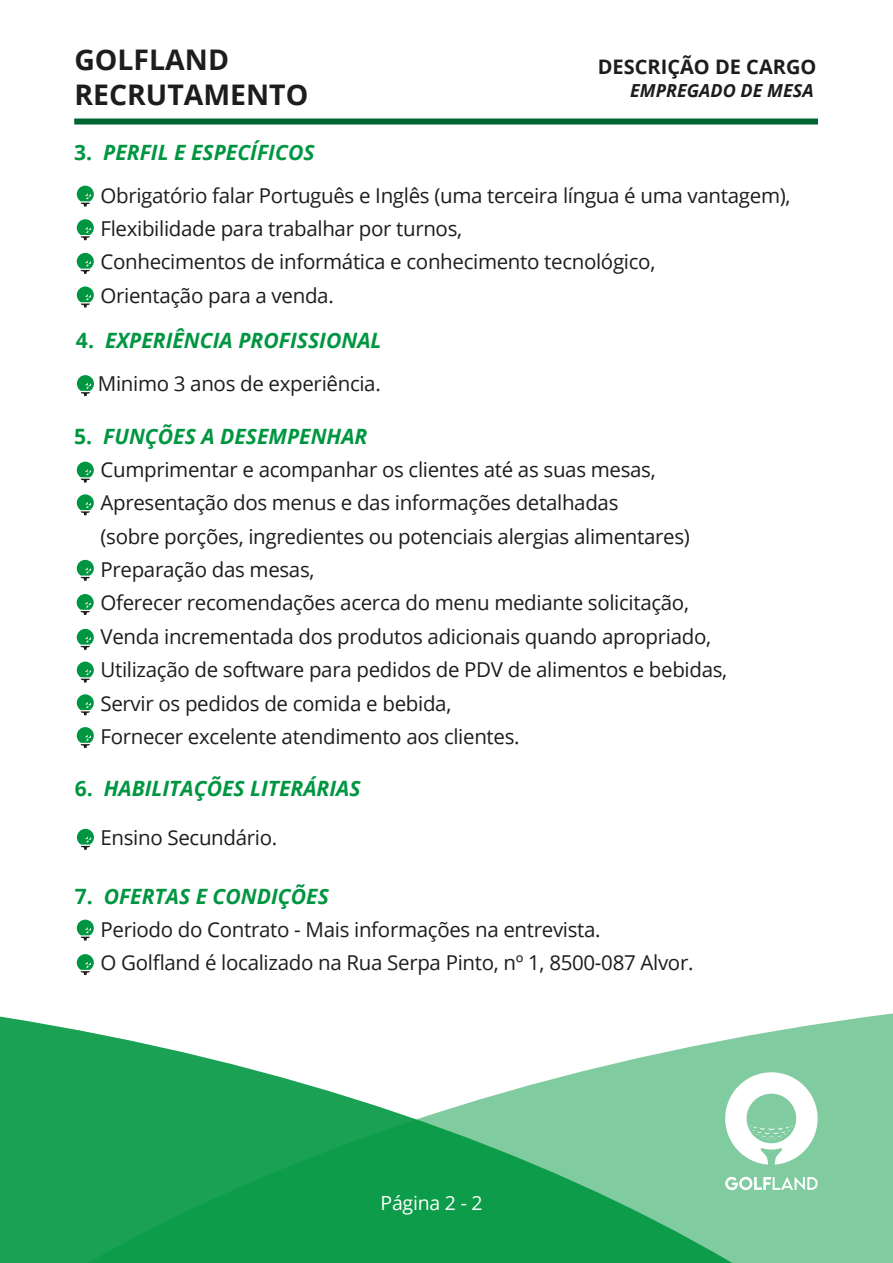
<style>
.page{position:relative;width:893px;height:1263px;background:#fff}
.page>*{position:absolute;margin:0;border:0;box-sizing:border-box;transform-origin:0 0}
.t1{font:700 28.35px "Open Sans";color:#1d1d1b}
.t2{font:italic 700 21.15px "Open Sans";color:#009641}
.t3{font:20.55px/33.5px "Open Sans";letter-spacing:-.015em;color:#1d1d1b}
.t4{font:700 19.95px "Open Sans";color:#1d1d1b}
.t5{font:19.5px "Open Sans";letter-spacing:-.01em;color:#fff}
.t6{font:italic 700 18px "Open Sans";color:#1d1d1b}
.s1{font-style:normal}
</style>
<div class="page">
<div style="left:732px;top:1013px;width:161px;height:250px;background:#80cb9f"></div>
<svg style="left:0;top:1016px;width:732px;height:247px"></svg>
<div style="left:74px;top:118px;width:744px;height:6px;background:#006533"></div>
<svg style="left:725px;top:1177px;width:93px;height:13px"></svg>
<svg style="left:725px;top:1072px;width:93px;height:92px"></svg>
<svg style="left:77px;top:375px;width:17px;height:21px"></svg>
<svg style="left:77px;top:186px;width:17px;height:21px"></svg>
<svg style="left:77px;top:219px;width:17px;height:21px"></svg>
<svg style="left:77px;top:253px;width:17px;height:21px"></svg>
<svg style="left:77px;top:286px;width:17px;height:21px"></svg>
<svg style="left:77px;top:594px;width:17px;height:21px"></svg>
<svg style="left:77px;top:462px;width:17px;height:21px"></svg>
<svg style="left:77px;top:494px;width:17px;height:21px"></svg>
<svg style="left:77px;top:560px;width:17px;height:21px"></svg>
<svg style="left:77px;top:629px;width:17px;height:21px"></svg>
<svg style="left:77px;top:662px;width:17px;height:20px"></svg>
<svg style="left:77px;top:694px;width:17px;height:21px"></svg>
<svg style="left:77px;top:727px;width:17px;height:21px"></svg>
<svg style="left:77px;top:829px;width:17px;height:21px"></svg>
<svg style="left:77px;top:920px;width:17px;height:20px"></svg>
<svg style="left:77px;top:954px;width:17px;height:21px"></svg>
<h1 class="t1" style="left:74px;top:40px;width:156px">GOLFLAND</h1>
<p class="t4" style="left:598px;top:52px;width:220px">DESCRIÇÃO DE CARGO</p>
<h1 class="t1" style="left:74px;top:74px;width:235px">RECRUTAMENTO</h1>
<p class="t6" style="left:630px;top:78px;width:185px">EMPREGADO DE MESA</p>
<p class="t2" style="left:74px;top:138px;width:242px"><span class="s1">3.</span> PERFIL E ESPECÍFICOS</p>
<p class="t3" style="left:100px;top:178px;width:692px">Obrigatório falar Português e Inglês (uma terceira língua é uma vantagem), Flexibilidade para trabalhar por turnos,<br>Conhecimentos de informática e conhecimento tecnológico,<br>Orientação para a venda.</p>
<p class="t2" style="left:76px;top:325px;width:307px"><span class="s1">4.</span> EXPERIÊNCIA PROFISSIONAL</p>
<p class="t3" style="left:98px;top:366px;width:284px">Minimo 3 anos de experiência.</p>
<p class="t2" style="left:74px;top:421px;width:295px"><span class="s1">5.</span> FUNÇÕES A DESEMPENHAR</p>
<p class="t3" style="left:100px;top:452px;width:628px">Cumprimentar e acompanhar os clientes até as suas mesas, Apresentação dos menus e das informações detalhadas<br>(sobre porções, ingredientes ou potenciais alergias alimentares)<br>Preparação das mesas,<br>Oferecer recomendações acerca do menu mediante solicitação, Venda incrementada dos produtos adicionais quando apropriado, Utilização de software para pedidos de PDV de alimentos e bebidas, Servir os pedidos de comida e bebida,<br>Fornecer excelente atendimento aos clientes.</p>
<p class="t2" style="left:75px;top:773px;width:288px"><span class="s1">6.</span> HABILITAÇÕES LITERÁRIAS</p>
<p class="t3" style="left:100px;top:820px;width:178px">Ensino Secundário.</p>
<p class="t2" style="left:75px;top:881px;width:256px"><span class="s1">7.</span> OFERTAS E CONDIÇÕES</p>
<p class="t3" style="left:100px;top:912px;width:595px">Periodo do Contrato - Mais informações na entrevista.<br>O Golfland é localizado na Rua Serpa Pinto, nº 1, 8500-087 Alvor.</p>
<p class="t5" style="left:380px;top:1190px;width:104px">Página 2 - 2</p>
</div>
